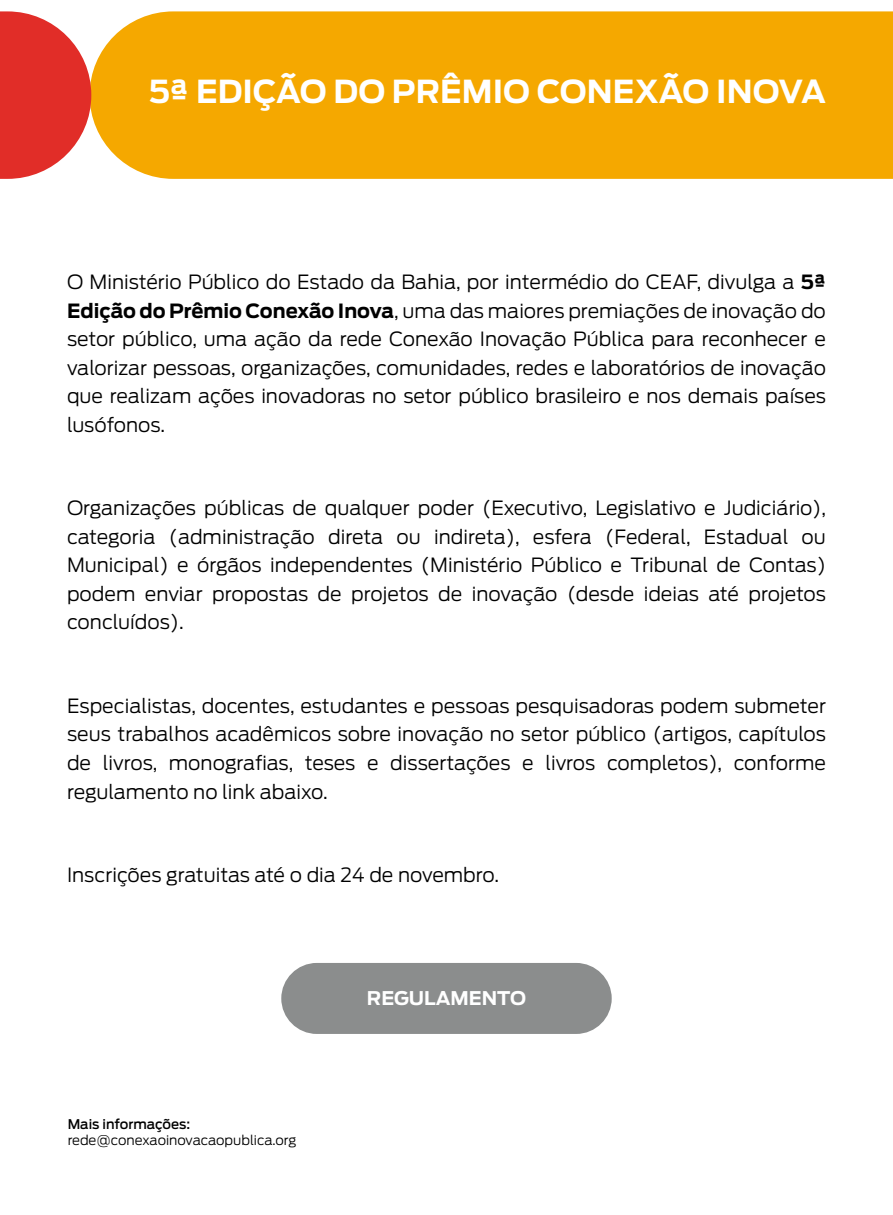
<style>
.page{position:relative;width:893px;height:1215px;background:#fff}
.page>*{position:absolute;margin:0;border:0;box-sizing:border-box;transform-origin:0 0}
.t1{font:700 31.5px "Antenna";color:#fff}
.t2{font:300 19.5px/28.5px "Antenna";color:#000;text-align:justify}
.t3{font:700 18.75px "Antenna";color:#fff}
.t4{font:300 13.35px "Antenna";letter-spacing:-.005em;color:#000}
.t5{font:500 13.35px "Antenna";color:#000}
.s1{font-weight:700}
</style>
<div class="page">
<div style="left:281px;top:963px;width:331px;height:71px;background:#8b8d8d;border-radius:35px"></div>
<div style="left:91px;top:11px;width:802px;height:168px;background:#f5a800"></div>
<svg style="left:0;top:11px;width:91px;height:168px"></svg>
<h1 class="t1" style="left:149px;top:73px;width:679px">5ª EDIÇÃO DO PRÊMIO CONEXÃO INOVA</h1>
<p class="t2" style="left:67px;top:268px;width:760px">O Ministério Público do Estado da Bahia, por intermédio do CEAF, divulga a <span class="s1">5ª Edição do Prêmio Conexão Inova</span>, uma das maiores premiações de inovação do setor público, uma ação da rede Conexão Inovação Pública para reconhecer e valorizar pessoas, organizações, comunidades, redes e laboratórios de inovação que realizam ações inovadoras no setor público brasileiro e nos demais países lusófonos.</p>
<p class="t2" style="left:67px;top:494px;width:761px">Organizações públicas de qualquer poder (Executivo, Legislativo e Judiciário), categoria (administração direta ou indireta), esfera (Federal, Estadual ou Municipal) e órgãos independentes (Ministério Público e Tribunal de Contas) podem enviar propostas de projetos de inovação (desde ideias até projetos concluídos).</p>
<p class="t2" style="left:67px;top:691px;width:760px">Especialistas, docentes, estudantes e pessoas pesquisadoras podem submeter seus trabalhos acadêmicos sobre inovação no setor público (artigos, capítulos de livros, monografias, teses e dissertações e livros completos), conforme regulamento no link abaixo.</p>
<p class="t2" style="left:67px;top:861px;width:434px">Inscrições gratuitas até o dia 24 de novembro.</p>
<p class="t5" style="left:68px;top:1115px;width:124px">Mais informações:</p>
<p class="t4" style="left:68px;top:1131px;width:230px">rede@conexaoinovacaopublica.org</p>
<p class="t3" style="left:367px;top:987px;width:161px">REGULAMENTO</p>
</div>
